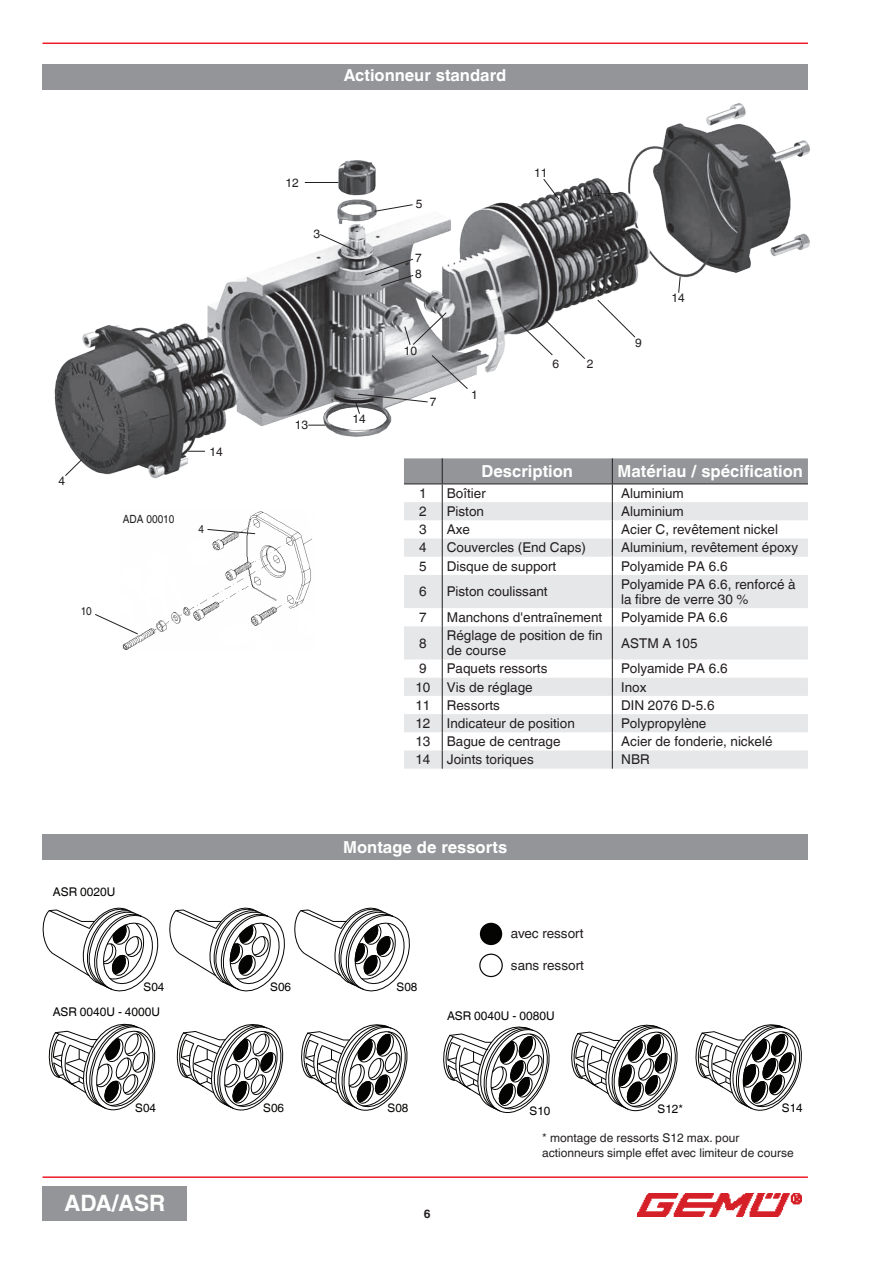
<style>
.page{position:relative;width:893px;height:1263px;background:#fff}
.page>*{position:absolute;margin:0;border:0;box-sizing:border-box;transform-origin:0 0}
.t1{font:700 22.5px "Helvetica World";letter-spacing:-.01em;color:#fff}
.t2{font:700 16.5px "Helvetica World";color:#fff}
.t3{font:13.5px/15px "Helvetica World";color:#231f20}
.t4{font:12px/15.3px "Helvetica World";color:#231f20}
.t5{font:12px "Helvetica World";color:#040503}
.t6{font:700 12px "Helvetica World";color:#231f20}
.t7{font:11.85px "Helvetica World";color:#040503}
.t8{font:11.25px "Helvetica World";color:#231f20;scale:.9 1}
</style>
<div class="page">
<hr style="left:43px;top:43px;width:765px;height:1px;background:#ee1c28">
<hr style="left:43px;top:1176px;width:765px;height:2px;background:#ee1c28">
<img style="left:638px;top:1193px;width:163px;height:23px">
<div style="left:43px;top:1186px;width:144px;height:34px;background:#939598"></div>
<svg style="left:42px;top:907px;width:368px;height:85px"></svg>
<svg style="left:48px;top:1023px;width:108px;height:88px"></svg>
<svg style="left:176px;top:1024px;width:108px;height:87px"></svg>
<svg style="left:301px;top:1024px;width:107px;height:87px"></svg>
<svg style="left:443px;top:1026px;width:107px;height:87px"></svg>
<svg style="left:571px;top:1024px;width:107px;height:88px"></svg>
<svg style="left:695px;top:1024px;width:107px;height:87px"></svg>
<div style="left:480px;top:923px;width:22px;height:22px;background:#040503;border-radius:50%"></div>
<div style="left:479px;top:953px;width:24px;height:24px;border:1px solid #040503;border-radius:50%"></div>
<img style="left:54px;top:103px;width:756px;height:376px">
<svg style="left:319px;top:234px;width:38px;height:18px"></svg>
<svg style="left:64px;top:459px;width:19px;height:18px"></svg>
<svg style="left:364px;top:258px;width:50px;height:28px"></svg>
<svg style="left:404px;top:312px;width:43px;height:34px"></svg>
<hr style="left:305px;top:182px;width:33px;height:1px;background:#231f20">
<svg style="left:308px;top:425px;width:17px;height:1px"></svg>
<svg style="left:188px;top:451px;width:17px;height:1px"></svg>
<svg style="left:355px;top:354px;width:114px;height:61px"></svg>
<svg style="left:507px;top:311px;width:79px;height:49px"></svg>
<svg style="left:597px;top:299px;width:39px;height:39px"></svg>
<svg style="left:543px;top:178px;width:17px;height:22px"></svg>
<svg style="left:603px;top:193px;width:16px;height:1px"></svg>
<svg style="left:678px;top:276px;width:3px;height:17px"></svg>
<svg style="left:374px;top:204px;width:39px;height:8px"></svg>
<img style="left:122px;top:511px;width:190px;height:139px">
<svg style="left:95px;top:613px;width:44px;height:22px"></svg>
<svg style="left:207px;top:529px;width:49px;height:5px"></svg>
<div style="left:43px;top:64px;width:765px;height:25px;background:#939598"></div>
<svg style="left:404px;top:575px;width:404px;height:194px;fill:#e6e7e9"></svg>
<svg style="left:404px;top:458px;width:404px;height:117px"></svg>
<hr style="left:442px;top:575px;width:1px;height:33px;background:#231f20">
<hr style="left:612px;top:575px;width:1px;height:33px;background:#231f20">
<svg style="left:442px;top:608px;width:1px;height:18px"></svg>
<svg style="left:612px;top:608px;width:1px;height:18px"></svg>
<hr style="left:442px;top:626px;width:1px;height:33px;background:#231f20">
<hr style="left:612px;top:626px;width:1px;height:33px;background:#231f20">
<svg style="left:442px;top:659px;width:1px;height:110px"></svg>
<svg style="left:612px;top:659px;width:1px;height:110px"></svg>
<div style="left:43px;top:834px;width:765px;height:26px;background:#939598"></div>
<p class="t2" style="left:344px;top:65px;width:164px">Actionneur standard</p>
<p class="t4" style="left:58px;top:473px;width:8px">4</p>
<p class="t8" style="left:81px;top:605px;width:14px">10</p>
<p class="t8" style="left:123px;top:512px;width:59px">ADA 00010</p>
<p class="t4" style="left:210px;top:444px;width:15px">14</p>
<p class="t8" style="left:199px;top:523px;width:8px">4</p>
<p class="t4" style="left:286px;top:175px;width:15px">12</p>
<p class="t4" style="left:313px;top:227px;width:8px">3</p>
<p class="t4" style="left:295px;top:418px;width:15px">13</p>
<p class="t4" style="left:353px;top:411px;width:15px">14</p>
<p class="t4" style="left:416px;top:196px;width:8px">5</p>
<p class="t4" style="left:415px;top:251px;width:8px">7<br>8</p>
<p class="t4" style="left:404px;top:343px;width:15px">10</p>
<p class="t4" style="left:430px;top:394px;width:8px">7</p>
<p class="t4" style="left:471px;top:388px;width:8px">1</p>
<p class="t4" style="left:534px;top:165px;width:15px">11</p>
<p class="t4" style="left:587px;top:186px;width:15px">14</p>
<p class="t4" style="left:553px;top:356px;width:8px">6</p>
<p class="t4" style="left:587px;top:356px;width:8px">2</p>
<p class="t4" style="left:635px;top:335px;width:8px">9</p>
<p class="t4" style="left:672px;top:291px;width:15px">14</p>
<p class="t2" style="left:482px;top:462px;width:93px">Description</p>
<p class="t2" style="left:618px;top:462px;width:187px">Matériau / spécification</p>
<p class="t3" style="left:419px;top:486px;width:9px">1</p>
<p class="t3" style="left:447px;top:486px;width:40px">Boîtier</p>
<p class="t3" style="left:621px;top:486px;width:64px">Aluminium</p>
<p class="t3" style="left:419px;top:504px;width:9px">2</p>
<p class="t3" style="left:447px;top:504px;width:39px">Piston</p>
<p class="t3" style="left:621px;top:504px;width:64px">Aluminium</p>
<p class="t3" style="left:419px;top:522px;width:9px">3</p>
<p class="t3" style="left:447px;top:522px;width:25px">Axe</p>
<p class="t3" style="left:621px;top:522px;width:158px">Acier C, revêtement nickel</p>
<p class="t3" style="left:419px;top:540px;width:9px">4</p>
<p class="t3" style="left:447px;top:540px;width:141px">Couvercles (End Caps)</p>
<p class="t3" style="left:621px;top:540px;width:178px">Aluminium, revêtement époxy</p>
<p class="t3" style="left:419px;top:558px;width:9px">5</p>
<p class="t3" style="left:447px;top:558px;width:111px">Disque de support</p>
<p class="t3" style="left:621px;top:558px;width:108px">Polyamide PA 6.6</p>
<p class="t3" style="left:419px;top:584px;width:9px">6</p>
<p class="t3" style="left:447px;top:584px;width:102px">Piston coulissant</p>
<p class="t3" style="left:621px;top:577px;width:176px">Polyamide PA 6.6, renforcé à la fibre de verre 30 %</p>
<p class="t3" style="left:419px;top:610px;width:9px">7</p>
<p class="t3" style="left:447px;top:610px;width:157px">Manchons d'entraînement</p>
<p class="t3" style="left:621px;top:610px;width:108px">Polyamide PA 6.6</p>
<p class="t3" style="left:419px;top:636px;width:9px">8</p>
<p class="t3" style="left:447px;top:628px;width:157px">Réglage de position de fin de course</p>
<p class="t3" style="left:621px;top:636px;width:78px">ASTM A 105</p>
<p class="t3" style="left:419px;top:661px;width:9px">9</p>
<p class="t3" style="left:447px;top:661px;width:102px">Paquets ressorts</p>
<p class="t3" style="left:621px;top:661px;width:108px">Polyamide PA 6.6</p>
<p class="t3" style="left:415px;top:679px;width:119px">10 Vis de réglage</p>
<p class="t3" style="left:621px;top:679px;width:27px">Inox</p>
<p class="t3" style="left:415px;top:698px;width:86px">11 Ressorts</p>
<p class="t3" style="left:621px;top:698px;width:95px">DIN 2076 D-5.6</p>
<p class="t3" style="left:415px;top:716px;width:161px">12 Indicateur de position</p>
<p class="t3" style="left:621px;top:716px;width:87px">Polypropylène</p>
<p class="t3" style="left:415px;top:734px;width:147px">13 Bague de centrage</p>
<p class="t3" style="left:621px;top:734px;width:153px">Acier de fonderie, nickelé</p>
<p class="t3" style="left:415px;top:752px;width:120px">14 Joints toriques</p>
<p class="t3" style="left:621px;top:752px;width:30px">NBR</p>
<p class="t5" style="left:53px;top:884px;width:64px">ASR 0020U</p>
<p class="t2" style="left:343px;top:838px;width:165px">Montage de ressorts</p>
<p class="t7" style="left:144px;top:980px;width:22px">S04</p>
<p class="t7" style="left:270px;top:980px;width:22px">S06</p>
<p class="t7" style="left:397px;top:980px;width:22px">S08</p>
<p class="t3" style="left:511px;top:926px;width:74px">avec ressort</p>
<p class="t3" style="left:511px;top:958px;width:75px">sans ressort</p>
<p class="t5" style="left:53px;top:1005px;width:109px">ASR 0040U - 4000U</p>
<p class="t7" style="left:135px;top:1101px;width:22px">S04</p>
<h1 class="t1" style="left:64px;top:1190px;width:102px">ADA/ASR</h1>
<p class="t5" style="left:447px;top:1009px;width:109px">ASR 0040U - 0080U</p>
<p class="t7" style="left:263px;top:1101px;width:22px">S06</p>
<p class="t7" style="left:388px;top:1101px;width:22px">S08</p>
<p class="t7" style="left:530px;top:1104px;width:22px">S10</p>
<p class="t7" style="left:658px;top:1102px;width:27px">S12*</p>
<p class="t7" style="left:782px;top:1101px;width:22px">S14</p>
<p class="t6" style="left:424px;top:1207px;width:8px">6</p>
<p class="t4" style="left:542px;top:1130px;width:253px">* montage de ressorts S12 max. pour actionneurs simple effet avec limiteur de course</p>
</div>
